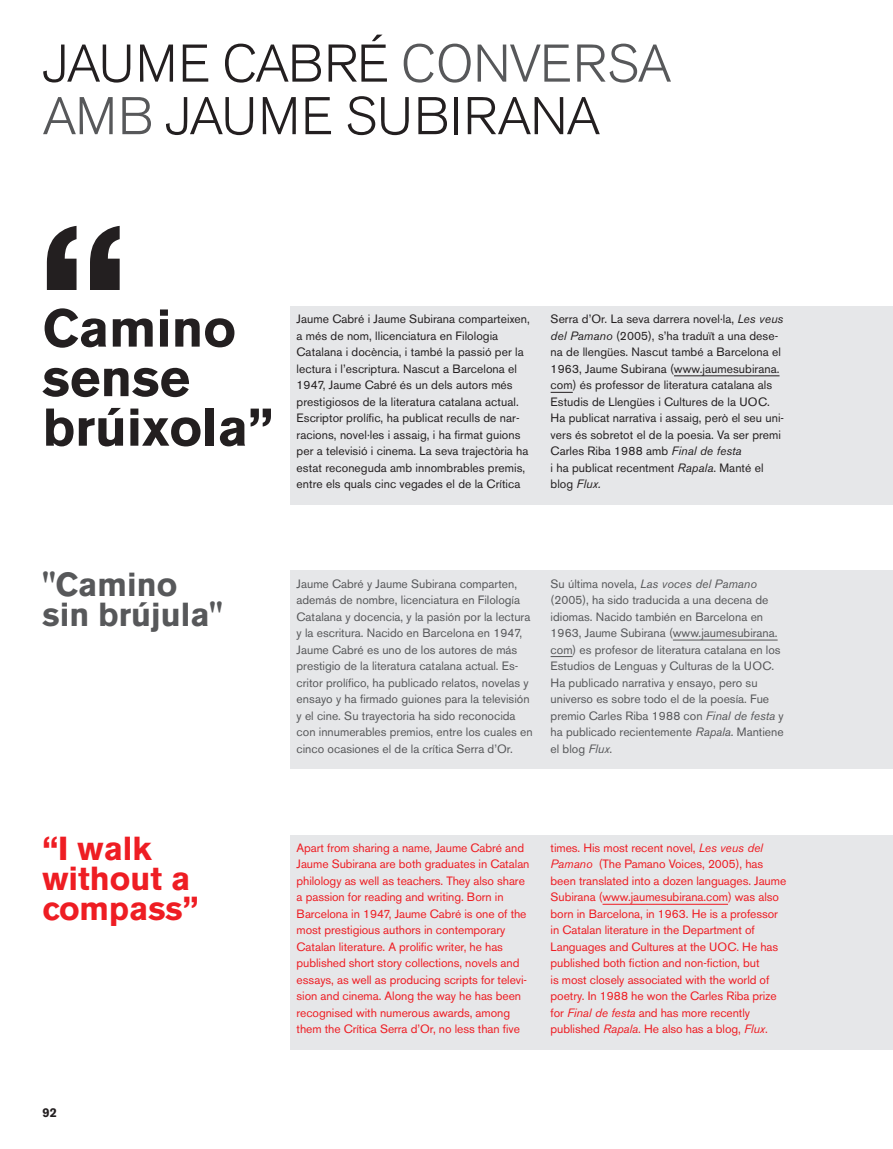
<style>
.page{position:relative;width:893px;height:1149px;background:#fff}
.page>*{position:absolute;margin:0;border:0;box-sizing:border-box;transform-origin:0 0}
.TITULAR_35PT_CAT{font:700 187.5px "Akzidenz Grotesk BE";color:#231f20}
.t1{font:300 52.5px/52.5px "Akzidenz Grotesk BE";color:#231f20}
.TITULAR_35PT_CAT-2{font:700 52.5px/49.5px "Akzidenz Grotesk BE";color:#231f20}
.t2{font:700 33px/30px "Akzidenz Grotesk BE";color:#ee1d23}
.t3{font:700 33px/30px "Akzidenz Grotesk BE";color:#57585a}
.t4{font:700 12.75px "Akzidenz Grotesk BE";color:#231f20}
.TXT_PERFIL_ENG{font:12px/16.5px "Akzidenz Grotesk BE";letter-spacing:-.005em;color:#ee1d23}
.TXT_PERFIL_CAT{font:12px/16.5px "Akzidenz Grotesk BE";letter-spacing:.005em;color:#231f20}
.TXT_PERFIL_CAST{font:12px/16.5px "Akzidenz Grotesk BE";color:#57585a}
.s1{color:#57585a}
.s2{font-style:italic}
</style>
<div class="page">
<div style="left:290px;top:307px;width:603px;height:198px;background:#e6e7e9"></div>
<div style="left:290px;top:570px;width:603px;height:198px;background:#e6e7e9"></div>
<div style="left:290px;top:835px;width:603px;height:214px;background:#e6e7e9"></div>
<hr style="left:674px;top:375px;width:105px;height:1px;background:#231f20">
<svg style="left:551px;top:392px;width:22px;height:1px"></svg>
<hr style="left:673px;top:639px;width:105px;height:1px;background:#57585a">
<svg style="left:551px;top:656px;width:22px;height:1px"></svg>
<hr style="left:602px;top:903px;width:126px;height:1px;background:#ee1d23">
<p class="t1" style="left:43px;top:38px;width:630px">JAUME CABRÉ <span class="s1">CONVERSA<br>AMB</span> JAUME SUBIRANA</p>
<p class="TITULAR_35PT_CAT" style="left:38px;top:186px;width:91px">“</p>
<p class="TITULAR_35PT_CAT-2" style="left:43px;top:304px;width:195px">Camino sense</p>
<p class="TITULAR_35PT_CAT-2" style="left:43px;top:403px;width:232px">brúixola”</p>
<p class="TXT_PERFIL_CAT" style="left:297px;top:311px;width:235px">Jaume Cabré i Jaume Subirana comparteixen, a més de nom, llicenciatura en Filologia Catalana i docència, i també la passió per la lectura i l’escriptura. Nascut a Barcelona el 1947, Jaume Cabré és un dels autors més prestigiosos de la literatura catalana actual.<br>Escriptor prolífic, ha publicat reculls de nar&shy;racions, novel·les i assaig, i ha firmat guions per a televisió i cinema. La seva trajectòria ha estat reconeguda amb innombrables premis, entre els quals cinc vegades el de la Crítica</p>
<p class="TXT_PERFIL_CAT" style="left:551px;top:311px;width:235px">Serra d’Or. La seva darrera novel·la, <span class="s2">Les veus del Pamano</span> (2005), s’ha traduït a una dese&shy;na de llengües. Nascut també a Barcelona el 1963, Jaume Subirana (www.jaumesubirana. com) és professor de literatura catalana als Estudis de Llengües i Cultures de la UOC.<br>Ha publicat narrativa i assaig, però el seu uni&shy;vers és sobretot el de la poesia. Va ser premi Carles Riba 1988 amb <span class="s2">Final de festa<br></span>i ha publicat recentment <span class="s2">Rapala</span>. Manté el blog <span class="s2">Flux.</span></p>
<p class="t3" style="left:43px;top:569px;width:182px">"Camino sin brújula"</p>
<p class="TXT_PERFIL_CAST" style="left:297px;top:575px;width:238px">Jaume Cabré y Jaume Subirana comparten, además de nombre, licenciatura en Filología Catalana y docencia, y la pasión por la lectura y la escritura. Nacido en Barcelona en 1947, Jaume Cabré es uno de los autores de más prestigio de la literatura catalana actual. Es&shy;critor prolífico, ha publicado relatos, novelas y ensayo y ha firmado guiones para la televisión y el cine. Su trayectoria ha sido reconocida con innumerables premios, entre los cuales en cinco ocasiones el de la crítica Serra d’Or.</p>
<p class="TXT_PERFIL_CAST" style="left:551px;top:575px;width:235px">Su última novela, <span class="s2">Las voces del Pamano </span>(2005), ha sido traducida a una decena de idiomas. Nacido también en Barcelona en 1963, Jaume Subirana (www.jaumesubirana. com) es profesor de literatura catalana en los Estudios de Lenguas y Culturas de la UOC.<br>Ha publicado narrativa y ensayo, pero su universo es sobre todo el de la poesía. Fue premio Carles Riba 1988 con <span class="s2">Final de festa</span> y ha publicado recientemente <span class="s2">Rapala</span>. Mantiene el blog <span class="s2">Flux</span>.</p>
<p class="t2" style="left:43px;top:833px;width:158px">“I walk without a compass”</p>
<p class="t4" style="left:43px;top:1104px;width:16px">92</p>
<p class="TXT_PERFIL_ENG" style="left:297px;top:839px;width:234px">Apart from sharing a name, Jaume Cabré and Jaume Subirana are both graduates in Catalan philology as well as teachers. They also share a passion for reading and writing. Born in Barcelona in 1947, Jaume Cabré is one of the most prestigious authors in contemporary Catalan literature. A prolific writer, he has published short story collections, novels and essays, as well as producing scripts for televi&shy;sion and cinema. Along the way he has been recognised with numerous awards, among them the Crítica Serra d’Or, no less than five</p>
<p class="TXT_PERFIL_ENG" style="left:551px;top:839px;width:237px">times. His most recent novel, <span class="s2">Les veus del Pamano</span> (The Pamano Voices, 2005), has been translated into a dozen languages. Jaume Subirana (www.jaumesubirana.com) was also born in Barcelona, in 1963. He is a professor in Catalan literature in the Department of Languages and Cultures at the UOC. He has published both fiction and non-fiction, but<br>is most closely associated with the world of poetry. In 1988 he won the Carles Riba prize for <span class="s2">Final de festa</span> and has more recently published <span class="s2">Rapala</span>. He also has a blog, <span class="s2">Flux</span>.</p>
</div>
